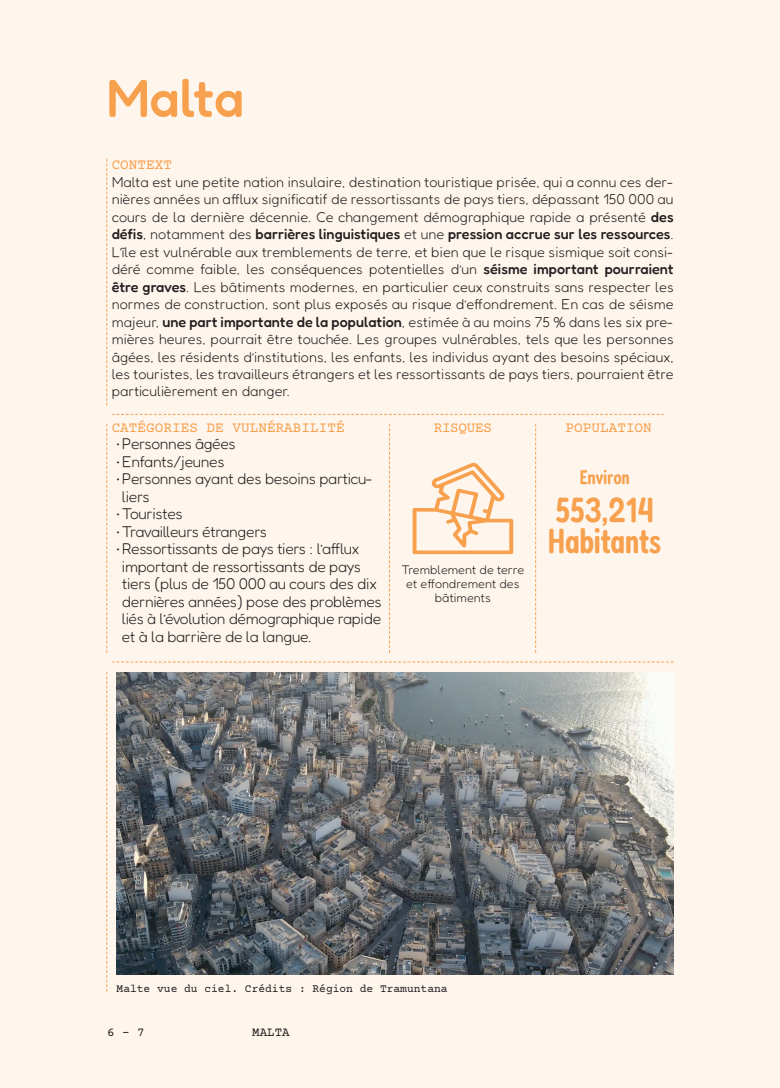
<style>
.page{position:relative;width:780px;height:1088px;background:#fef5ed}
.page>*{position:absolute;margin:0;border:0;box-sizing:border-box;transform-origin:0 0}
.t1{font:500 53.12px "Fredoka";letter-spacing:-.005em;color:#f7a04d}
.t2{font:500 35.25px/31.8px "Fredoka Condensed";letter-spacing:-.02em;color:#f7a04d}
.t3{font:500 20px "Fredoka Condensed";letter-spacing:-.02em;color:#f7a04d}
.t4{font:300 15.62px/17.5px "Fredoka";letter-spacing:-.02em;color:#231f20}
.t5{font:300 14.38px/17.5px "Fredoka";letter-spacing:.005em;color:#231f20;text-align:justify}
.t6{font:14.38px "Courier Prime";color:#f7a04d}
.t7{font:14.38px "Courier Prime";letter-spacing:-.025em;color:#f7a04d}
.t8{font:300 12.5px/13.8px "Fredoka";color:#231f20;text-align:center}
.t9{font:12.5px "Courier Prime";color:#231f20}
.t10{font:11.25px "Courier Prime";color:#231f20}
.s1{font-weight:500}
</style>
<div class="page">
<svg style="left:412px;top:462px;width:101px;height:92px"></svg>
<svg style="left:106px;top:159px;width:1px;height:246px"></svg>
<svg style="left:389px;top:424px;width:1px;height:229px"></svg>
<svg style="left:106px;top:424px;width:1px;height:229px"></svg>
<svg style="left:106px;top:672px;width:1px;height:319px"></svg>
<svg style="left:535px;top:424px;width:1px;height:229px"></svg>
<svg style="left:112px;top:414px;width:552px;height:1px"></svg>
<svg style="left:112px;top:661px;width:561px;height:1px"></svg>
<img style="left:117px;top:672px;width:556px;height:302px">
<h1 class="t1" style="left:106px;top:65px;width:139px">Malta</h1>
<p class="t6" style="left:112px;top:156px;width:62px">CONTEXT</p>
<p class="t5" style="left:112px;top:173px;width:563px">Malta est une petite nation insulaire, destination touristique prisée, qui a connu ces der&shy;nières années un afflux significatif de ressortissants de pays tiers, dépassant 150 000 au cours de la dernière décennie. Ce changement démographique rapide a présenté <span class="s1">des défis</span>, notamment des <span class="s1">barrières linguistiques</span> et une <span class="s1">pression accrue sur les ressources</span>.<br>L’île est vulnérable aux tremblements de terre, et bien que le risque sismique soit consi&shy;déré comme faible, les conséquences potentielles d’un <span class="s1">séisme important pourraient être graves</span>. Les bâtiments modernes, en particulier ceux construits sans respecter les normes de construction, sont plus exposés au risque d’effondrement. En cas de séisme majeur, <span class="s1">une part importante de la population</span>, estimée à au moins 75 % dans les six pre&shy;mières heures, pourrait être touchée. Les groupes vulnérables, tels que les personnes âgées, les résidents d’institutions, les enfants, les individus ayant des besoins spéciaux, les touristes, les travailleurs étrangers et les ressortissants de pays tiers, pourraient être particulièrement en danger.</p>
<p class="t6" style="left:112px;top:419px;width:234px">CATÉGORIES DE VULNÉRABILITÉ</p>
<p class="t7" style="left:434px;top:419px;width:60px">RISQUES</p>
<p class="t6" style="left:565px;top:419px;width:88px">POPULATION</p>
<p class="t4" style="left:117px;top:435px;width:121px">•Personnes âgées</p>
<p class="t4" style="left:117px;top:452px;width:109px">•Enfants/jeunes</p>
<p class="t4" style="left:122px;top:470px;width:252px;text-indent:-5px">•Personnes ayant des besoins particu&shy;liers</p>
<p class="t4" style="left:117px;top:505px;width:68px">•Touristes</p>
<p class="t4" style="left:117px;top:522px;width:152px">•Travailleurs étrangers</p>
<p class="t4" style="left:122px;top:540px;width:261px;text-indent:-5px">•Ressortissants de pays tiers : l’afflux important de ressortissants de pays tiers (plus de 150 000 au cours des dix dernières années) pose des problèmes liés à l’évolution démographique rapide et à la barrière de la langue.</p>
<h3 class="t3" style="left:579px;top:465px;width:52px">Environ</h3>
<h2 class="t2" style="left:547px;top:493px;width:115px">553,214<br>Habitants</h2>
<p class="t8" style="left:401px;top:563px;width:124px">Tremblement de terre et effondrement des bâtiments</p>
<p class="t10" style="left:117px;top:981px;width:332px">Malte vue du ciel. Crédits : Région de Tramuntana</p>
<p class="t9" style="left:107px;top:1025px;width:39px">6 - 7</p>
<p class="t9" style="left:252px;top:1025px;width:39px">MALTA</p>
</div>
